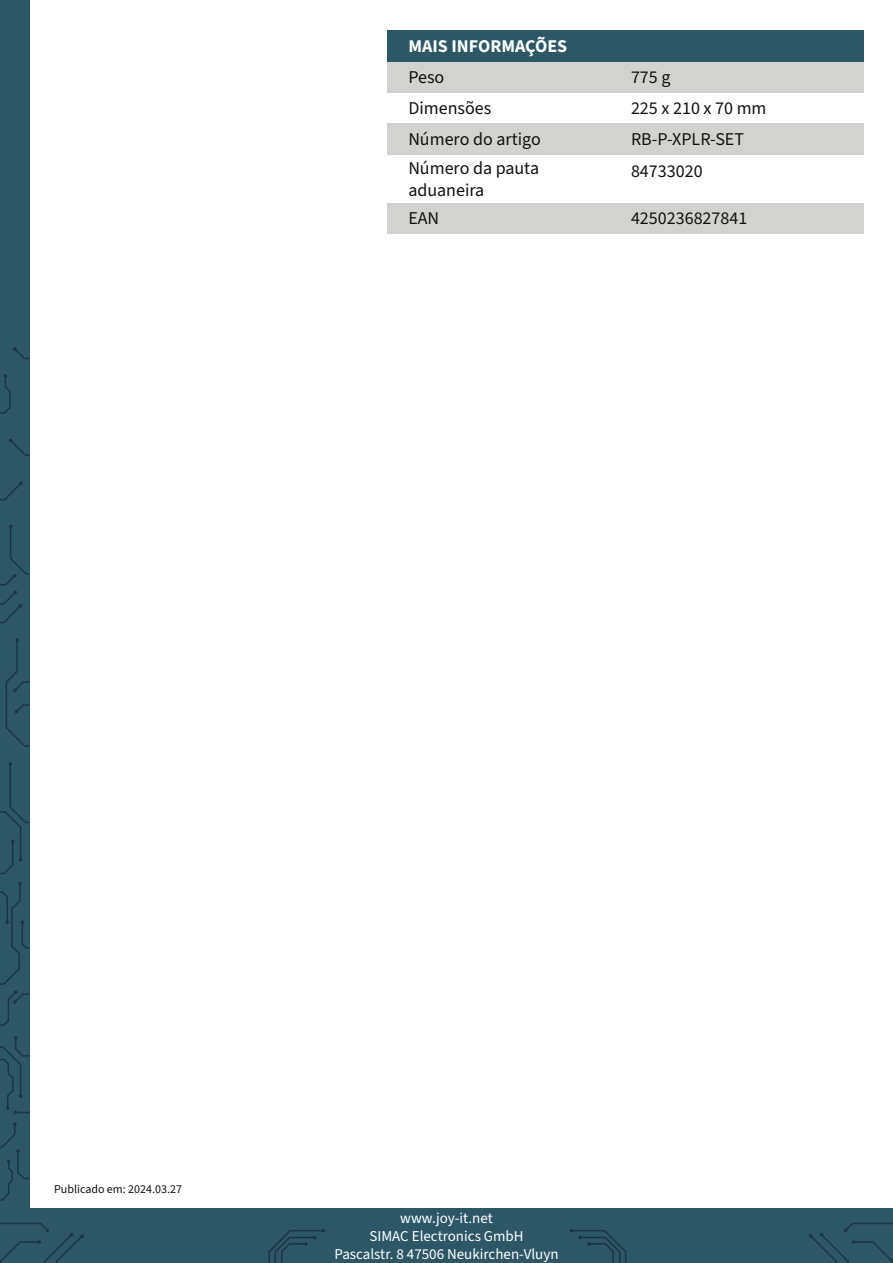
<style>
.page{position:relative;width:893px;height:1263px;background:#fff}
.page>*{position:absolute;margin:0;border:0;box-sizing:border-box;transform-origin:0 0}
.Default{font:18px "Source Sans 3";color:#11110f}
.t1{font:700 18px "Source Sans 3";color:#fff}
.t2{font:15px "Source Sans 3";color:#fff}
.t3{font:12px "Source Sans 3";color:#11110f}
</style>
<div class="page">
<div style="left:0;top:0;width:30px;height:1263px;background:#2c5866"></div>
<svg style="left:0;top:1122px;width:30px;height:79px"></svg>
<svg style="left:0;top:1036px;width:30px;height:78px"></svg>
<svg style="left:0;top:882px;width:30px;height:144px"></svg>
<svg style="left:0;top:762px;width:30px;height:112px"></svg>
<svg style="left:5px;top:638px;width:25px;height:109px"></svg>
<svg style="left:0;top:525px;width:30px;height:99px"></svg>
<svg style="left:0;top:481px;width:23px;height:20px"></svg>
<svg style="left:9px;top:438px;width:21px;height:18px"></svg>
<svg style="left:0;top:374px;width:11px;height:40px"></svg>
<svg style="left:13px;top:347px;width:17px;height:12px"></svg>
<div style="left:0;top:1209px;width:893px;height:54px;background:#2c5866"></div>
<hr style="left:767px;top:1227px;width:30px;height:1px;background:#245e6c">
<svg style="left:268px;top:1229px;width:57px;height:34px"></svg>
<svg style="left:570px;top:1229px;width:57px;height:34px"></svg>
<svg style="left:0;top:1222px;width:84px;height:41px"></svg>
<svg style="left:809px;top:1222px;width:84px;height:41px"></svg>
<div style="left:387px;top:123px;width:476px;height:32px;background:#d2d2d1"></div>
<div style="left:387px;top:62px;width:476px;height:30px;background:#d2d2d1"></div>
<div style="left:387px;top:203px;width:476px;height:31px;background:#d2d2d1"></div>
<div style="left:387px;top:30px;width:476px;height:32px;background:#2c5866"></div>
<p class="t1" style="left:408px;top:34px;width:160px">MAIS INFORMAÇÕES</p>
<p class="Default" style="left:408px;top:66px;width:37px">Peso</p>
<p class="Default" style="left:408px;top:96px;width:84px">Dimensões</p>
<p class="Default" style="left:408px;top:128px;width:134px">Número do artigo</p>
<p class="Default" style="left:408px;top:157px;width:132px">Número da pauta</p>
<p class="Default" style="left:408px;top:178px;width:78px">aduaneira</p>
<p class="Default" style="left:408px;top:207px;width:32px">EAN</p>
<p class="Default" style="left:631px;top:66px;width:41px">775 g</p>
<p class="Default" style="left:631px;top:96px;width:137px">225 x 210 x 70 mm</p>
<p class="Default" style="left:631px;top:128px;width:115px">RB-P-XPLR-SET</p>
<p class="Default" style="left:631px;top:160px;width:73px">84733020</p>
<p class="Default" style="left:631px;top:207px;width:118px">4250236827841</p>
<p class="t3" style="left:54px;top:1181px;width:129px">Publicado em: 2024.03.27</p>
<p class="t2" style="left:400px;top:1208px;width:94px">www.joy-it.net</p>
<p class="t2" style="left:369px;top:1226px;width:156px">SIMAC Electronics GmbH</p>
<p class="t2" style="left:334px;top:1244px;width:226px">Pascalstr. 8 47506 Neukirchen-Vluyn</p>
</div>
